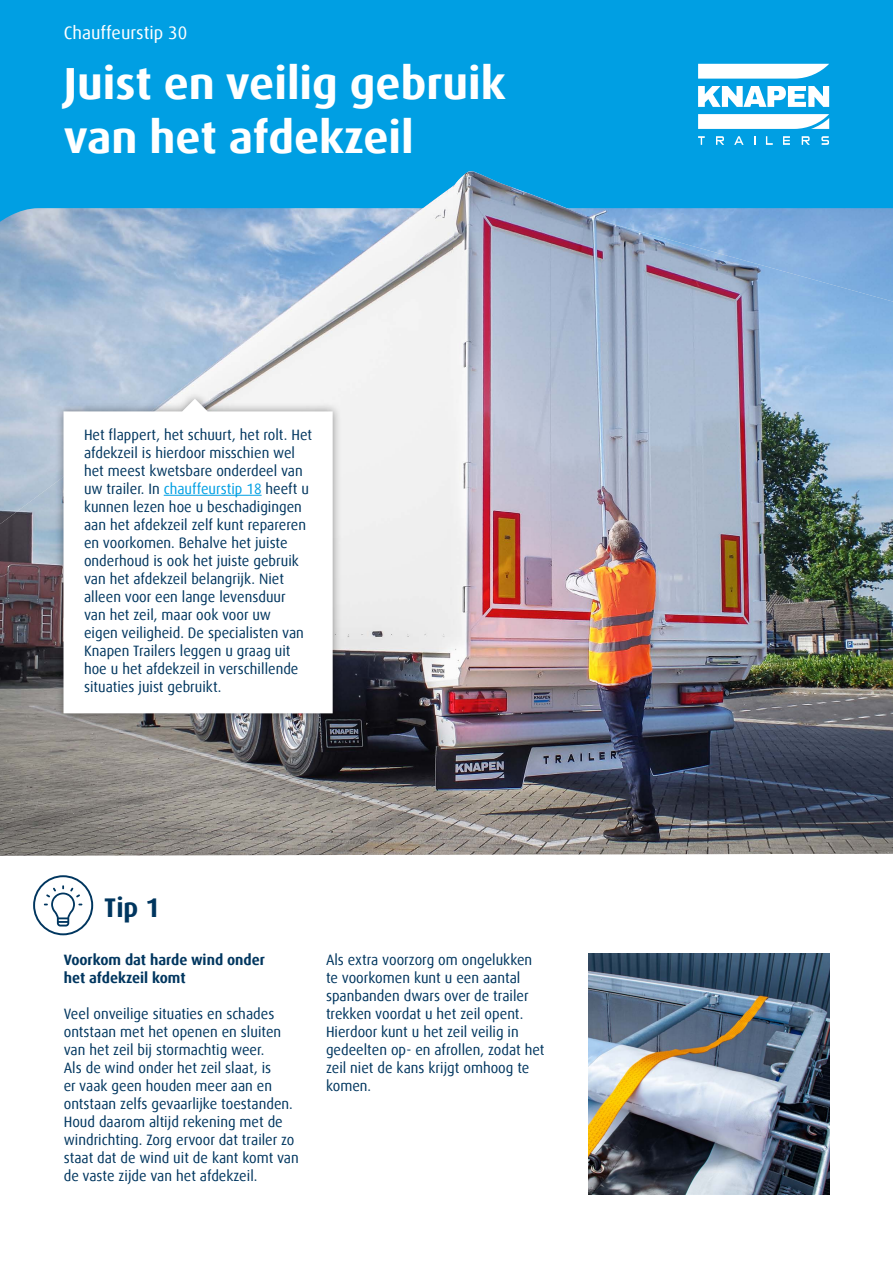
<style>
.page{position:relative;width:893px;height:1263px;background:#fff}
.page>*{position:absolute;margin:0;border:0;box-sizing:border-box;transform-origin:0 0}
.t1{font:700 45px/54px "Dax Offc Pro";color:#fff}
.t2{font:700 27px "Dax";color:#00365f;scale:.96 1}
.t3{font:18px "Dax Offc Pro";color:#fff}
.t4{font:15px/18px "Dax Offc Pro";color:#00365f;scale:.96 1}
.t5{font:700 15px/18px "Dax Offc Pro";color:#00365f;scale:.96 1}
.s1{color:#009fe3}
</style>
<div class="page">
<div style="left:0;top:0;width:893px;height:171px;background:#009fe3"></div>
<svg style="left:698px;top:64px;width:131px;height:15px"></svg>
<svg style="left:698px;top:114px;width:131px;height:15px"></svg>
<svg style="left:698px;top:86px;width:131px;height:21px"></svg>
<svg style="left:698px;top:136px;width:7px;height:9px"></svg>
<svg style="left:734px;top:136px;width:10px;height:9px"></svg>
<svg style="left:766px;top:136px;width:7px;height:9px"></svg>
<svg style="left:783px;top:136px;width:7px;height:9px"></svg>
<svg style="left:802px;top:136px;width:8px;height:9px"></svg>
<svg style="left:821px;top:136px;width:8px;height:9px"></svg>
<svg style="left:716px;top:136px;width:8px;height:9px"></svg>
<svg style="left:33px;top:875px;width:60px;height:60px"></svg>
<img style="left:588px;top:953px;width:241px;height:241px">
<img style="left:0;top:171px;width:893px;height:685px">
<div style="left:54px;top:391px;width:288px;height:332px;background:#000;opacity:.4"></div>
<svg style="left:64px;top:399px;width:269px;height:314px"></svg>
<hr style="left:164px;top:495px;width:98px;height:1px;background:#009fe3">
<p class="t3" style="left:64px;top:21px;width:125px">Chauffeurstip 30</p>
<h1 class="t1" style="left:64px;top:57px;width:444px">Juist en veilig gebruik van het afdekzeil</h1>
<p class="t4" style="left:84px;top:426px;width:239px">Het flappert, het schuurt, het rolt. Het afdekzeil is hierdoor misschien wel het meest kwetsbare onderdeel van uw trailer. In <span class="s1">chauffeurstip 18</span> heeft u kunnen lezen hoe u beschadigingen aan het afdekzeil zelf kunt repareren en voorkomen. Behalve het juiste onderhoud is ook het juiste gebruik van het afdekzeil belangrijk. Niet alleen voor een lange levensduur<br>van het zeil, maar ook voor uw<br>eigen veiligheid. De specialisten van Knapen Trailers leggen u graag uit hoe u het afdekzeil in verschillende situaties juist gebruikt.</p>
<h2 class="t2" style="left:104px;top:892px;width:59px">Tip 1</h2>
<p class="t5" style="left:64px;top:951px;width:211px">Voorkom dat harde wind onder het afdekzeil komt</p>
<p class="t4" style="left:64px;top:1005px;width:246px">Veel onveilige situaties en schades ontstaan met het openen en sluiten van het zeil bij stormachtig weer.<br>Als de wind onder het zeil slaat, is<br>er vaak geen houden meer aan en ontstaan zelfs gevaarlijke toestanden.<br>Houd daarom altijd rekening met de windrichting. Zorg ervoor dat trailer zo staat dat de wind uit de kant komt van de vaste zijde van het afdekzeil.</p>
<p class="t4" style="left:326px;top:951px;width:229px">Als extra voorzorg om ongelukken te voorkomen kunt u een aantal spanbanden dwars over de trailer trekken voordat u het zeil opent.<br>Hierdoor kunt u het zeil veilig in gedeelten op- en afrollen, zodat het zeil niet de kans krijgt omhoog te komen.</p>
</div>
